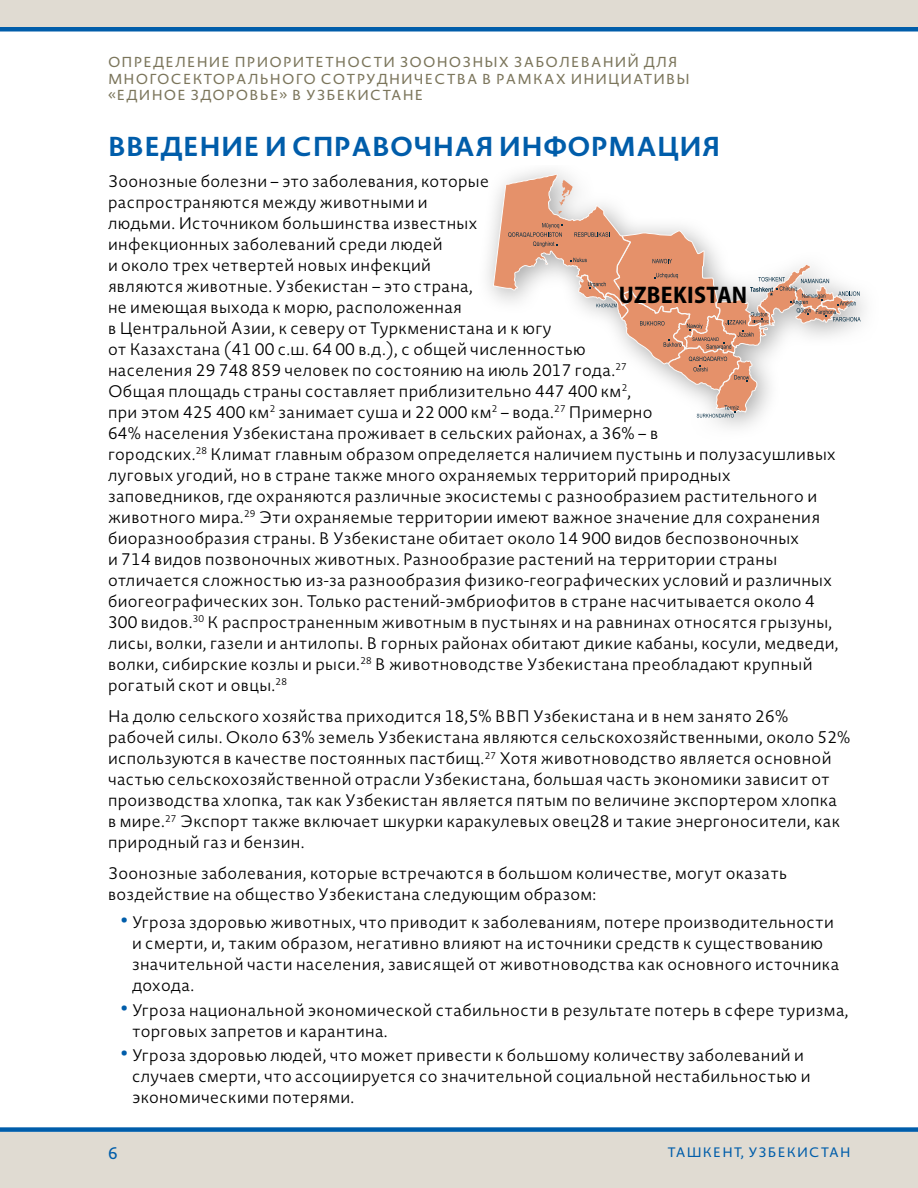
<style>
.page{position:relative;width:918px;height:1188px;background:#fff}
.page>*{position:absolute;margin:0;border:0;box-sizing:border-box;transform-origin:0 0}
.t1{font:700 27px "Novel Sans Cy";letter-spacing:.01em;color:#005daa}
.t2{font:700 semi-condensed 24.15px "Myriad Pro";letter-spacing:.01em;color:#000}
.Body_Text{font:300 16.5px/21px "Novel Sans Cy";letter-spacing:.02em;color:#000}
.t3{font:16.5px "Novel Sans Cy";color:#005daa}
.t4{font:14.25px/16.5px "Novel Sans Cy";letter-spacing:.08em;color:#7b755b}
.t5{font:13.5px "Novel Sans Cy";letter-spacing:.08em;color:#005daa}
.s1{font-weight:700;font-size:23.4px;color:#005daa}
</style>
<div class="page">
<div style="left:0;top:1132px;width:918px;height:56px;background:#e0dbd2"></div>
<div style="left:0;top:0;width:918px;height:27px;background:#e0dbd2"></div>
<div style="left:0;top:1127px;width:918px;height:5px;background:#005daa"></div>
<div style="left:0;top:27px;width:918px;height:5px;background:#005daa"></div>
<svg style="left:493px;top:174px;width:368px;height:244px"></svg>
<p class="t4" style="left:108px;top:55px;width:583px">ОПРЕДЕЛЕНИE ПРИОРИТЕТНОСТИ ЗООНОЗНЫХ ЗАБОЛЕВАНИЙ ДЛЯ<br>МНОГОСЕКТОРАЛЬНОГО СОТРУДНИЧЕСТВА В РАМКАХ ИНИЦИАТИВЫ «ЕДИНОЕ ЗДОРОВЬЕ» В УЗБЕКИСТАНЕ</p>
<h2 class="t1" style="left:108px;top:126px;width:614px">ВВЕДЕНИЕ И СПРАВОЧНАЯ ИНФОРМАЦИЯ</h2>
<p class="Body_Text" style="left:108px;top:171px;width:732px">Зоонозные болезни – это заболевания, которые<br>распространяются между животными и<br>людьми. Источником большинства известных<br>инфекционных заболеваний среди людей<br>и около трех четвертей новых инфекций<br>являются животные. Узбекистан – это страна,<br>не имеющая выхода к морю, расположенная<br>в Центральной Азии, к северу от Туркменистана и к югу<br>от Казахстана (41 00 с.ш. 64 00 в.д.), с общей численностью<br>населения 29 748 859 человек по состоянию на июль 2017 года.<sup>27<br></sup>Общая площадь страны составляет приблизительно 447 400 км<sup>2</sup>,<br>при этом 425 400 км<sup>2</sup> занимает суша и 22 000 км<sup>2</sup> – вода.<sup>27</sup> Примерно<br>64% населения Узбекистана проживает в сельских районах, а 36% – в<br>городских.<sup>28</sup> Климат главным образом определяется наличием пустынь и полузасушливых луговых угодий, но в стране также много охраняемых территорий природных заповедников, где охраняются различные экосистемы с разнообразием растительного и животного мира.<sup>29</sup> Эти охраняемые территории имеют важное значение для сохранения биоразнообразия страны. В Узбекистане обитает около 14 900 видов беспозвоночных<br>и 714 видов позвоночных животных. Разнообразие растений на территории страны отличается сложностью из-за разнообразия физико-географических условий и различных биогеографических зон. Только растений-эмбриофитов в стране насчитывается около 4<br>300 видов.<sup>30</sup> К распространенным животным в пустынях и на равнинах относятся грызуны, лисы, волки, газели и антилопы. В горных районах обитают дикие кабаны, косули, медведи, волки, сибирские козлы и рыси.<sup>28</sup> В животноводстве Узбекистана преобладают крупный рогатый скот и овцы.<sup>28</sup></p>
<p class="Body_Text" style="left:108px;top:707px;width:744px">На долю сельского хозяйства приходится 18,5% ВВП Узбекистана и в нем занято 26% рабочей силы. Около 63% земель Узбекистана являются сельскохозяйственными, около 52% используются в качестве постоянных пастбищ.<sup>27</sup> Хотя животноводство является основной частью сельскохозяйственной отрасли Узбекистана, большая часть экономики зависит от производства хлопка, так как Узбекистан является пятым по величине экспортером хлопка<br>в мире.<sup>27</sup> Экспорт также включает шкурки каракулевых овец28 и такие энергоносители, как природный газ и бензин.</p>
<p class="Body_Text" style="left:108px;top:864px;width:681px">Зоонозные заболевания, которые встречаются в большом количестве, могут оказать воздействие на общество Узбекистана следующим образом:</p>
<p class="Body_Text" style="left:132px;top:913px;width:709px;text-indent:-11px"><span class="s1">•</span> Угроза здоровью животных, что приводит к заболеваниям, потере производительности и смерти, и, таким образом, негативно влияют на источники средств к существованию значительной части населения, зависящей от животноводства как основного источника дохода.</p>
<p class="Body_Text" style="left:132px;top:1000px;width:718px;text-indent:-11px"><span class="s1">•</span> Угроза национальной экономической стабильности в результате потерь в сфере туризма, торговых запретов и карантина.</p>
<p class="Body_Text" style="left:132px;top:1046px;width:680px;text-indent:-11px"><span class="s1">•</span> Угроза здоровью людей, что может привести к большому количеству заболеваний и случаев смерти, что ассоциируется со значительной социальной нестабильностью и экономическими потерями.</p>
<p class="t2" style="left:619px;top:282px;width:130px">UZBEKISTAN</p>
<p class="t3" style="left:108px;top:1142px;width:11px">6</p>
<p class="t5" style="left:668px;top:1142px;width:184px">ТАШКЕНТ, УЗБЕКИСТАН</p>
</div>
